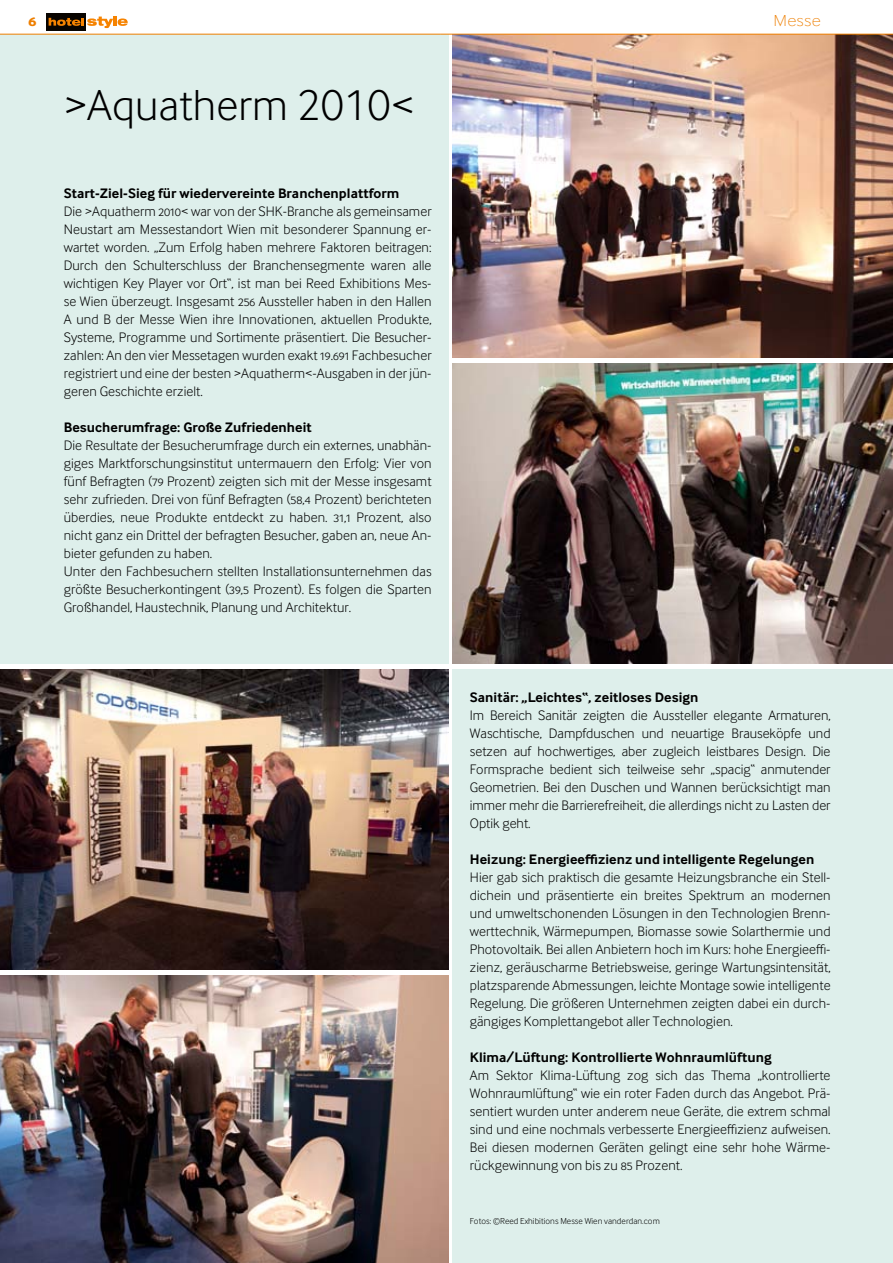
<style>
.page{position:relative;width:893px;height:1263px;background:#fff}
.page>*{position:absolute;margin:0;border:0;box-sizing:border-box;transform-origin:0 0}
.t1{font:300 45px "Inter Face Typo";letter-spacing:.005em;color:#000}
.t2{font:100 16.5px "Inter Face Typo";letter-spacing:.015em;color:#ee7f00;scale:1.16 1}
.t3{font:700 16.5px "Inter Face Typo";color:#ee7f00;scale:1.16 1}
.t4{font:300 14.25px/18px "Inter Face Typo";letter-spacing:.005em;color:#000;text-align:justify}
.t5{font:700 14.25px "Inter Face Typo";letter-spacing:.005em;color:#000}
.t6{font:300 9px "Inter Face Typo";letter-spacing:.005em;color:#000}
</style>
<div class="page">
<div style="left:0;top:34px;width:449px;height:630px;background:#deefeb"></div>
<div style="left:453px;top:668px;width:440px;height:595px;background:#deefeb"></div>
<img style="left:453px;top:35px;width:440px;height:629px">
<img style="left:0;top:669px;width:449px;height:594px">
<hr style="left:453px;top:358px;width:440px;height:4px;background:#fff">
<hr style="left:0;top:970px;width:451px;height:4px;background:#fff">
<div style="left:47px;top:13px;width:39px;height:18px;background:#080400"></div>
<svg style="left:49px;top:16px;width:79px;height:12px"></svg>
<hr style="left:0;top:34px;width:440px;height:1px;background:#ee7f00">
<hr style="left:440px;top:34px;width:453px;height:1px;background:#ee7f00">
<p class="t3" style="left:28px;top:11px;width:10px">6</p>
<h1 class="t1" style="left:64px;top:80px;width:352px">&gt;Aquatherm 2010&lt;</h1>
<p class="t5" style="left:64px;top:185px;width:337px">Start-Ziel-Sieg für wiedervereinte Branchenplattform</p>
<p class="t4" style="left:64px;top:202px;width:369px">Die &gt;Aquatherm 2010&lt; war von der SHK-Branche als gemeinsamer Neustart am Messestandort Wien mit besonderer Spannung er&shy;wartet worden. „Zum Erfolg haben mehrere Faktoren beitragen:<br>Durch den Schulterschluss der Branchensegmente waren alle wichtigen Key Player vor Ort“, ist man bei Reed Exhibitions Mes&shy;se Wien überzeugt. Insgesamt 256 Aussteller haben in den Hallen A und B der Messe Wien ihre Innovationen, aktuellen Produkte, Systeme, Programme und Sortimente präsentiert. Die Besucher&shy;zahlen: An den vier Messetagen wurden exakt 19.691 Fachbesucher registriert und eine der besten &gt;Aquatherm&lt;-Ausgaben in der jün&shy;geren Geschichte erzielt.</p>
<p class="t5" style="left:64px;top:419px;width:250px">Besucherumfrage: Große Zufriedenheit</p>
<p class="t4" style="left:64px;top:436px;width:369px;text-align:left">Die Resultate der Besucherumfrage durch ein externes, unabhän&shy;giges Marktforschungsinstitut untermauern den Erfolg: Vier von fünf Befragten (79 Prozent) zeigten sich mit der Messe insgesamt sehr zufrieden. Drei von fünf Befragten (58,4 Prozent) berichteten überdies, neue Produkte entdeckt zu haben. 31,1 Prozent, also nicht ganz ein Drittel der befragten Besucher, gaben an, neue An&shy;bieter gefunden zu haben.<br>Unter den Fachbesuchern stellten Installationsunternehmen das größte Besucherkontingent (39,5 Prozent). Es folgen die Sparten Großhandel, Haustechnik, Planung und Architektur.</p>
<p class="t2" style="left:773px;top:11px;width:42px">Messe</p>
<p class="t5" style="left:470px;top:689px;width:230px">Sanitär: „Leichtes“, zeitloses Design</p>
<p class="t4" style="left:470px;top:706px;width:362px">Im Bereich Sanitär zeigten die Aussteller elegante Armaturen, Waschtische, Dampfduschen und neuartige Brauseköpfe und setzen auf hochwertiges, aber zugleich leistbares Design. Die Formsprache bedient sich teilweise sehr „spacig“ anmutender Geometrien. Bei den Duschen und Wannen berücksichtigt man immer mehr die Barrierefreiheit, die allerdings nicht zu Lasten der Optik geht.</p>
<p class="t5" style="left:470px;top:851px;width:346px">Heizung: Energieeffizienz und intelligente Regelungen</p>
<p class="t4" style="left:470px;top:868px;width:362px">Hier gab sich praktisch die gesamte Heizungsbranche ein Stell&shy;dichein und präsentierte ein breites Spektrum an modernen und umweltschonenden Lösungen in den Technologien Brenn&shy;werttechnik, Wärmepumpen, Biomasse sowie Solarthermie und Photovoltaik. Bei allen Anbietern hoch im Kurs: hohe Energieeffi&shy;zienz, geräuscharme Betriebsweise, geringe Wartungsintensität, platzsparende Abmessungen, leichte Montage sowie intelligente Regelung. Die größeren Unternehmen zeigten dabei ein durch&shy;gängiges Komplettangebot aller Technologien.</p>
<p class="t5" style="left:470px;top:1049px;width:303px">Klima/Lüftung: Kontrollierte Wohnraumlüftung</p>
<p class="t4" style="left:470px;top:1066px;width:362px">Am Sektor Klima-Lüftung zog sich das Thema „kontrollierte Wohnraumlüftung“ wie ein roter Faden durch das Angebot. Prä&shy;sentiert wurden unter anderem neue Geräte, die extrem schmal sind und eine nochmals verbesserte Energieeffizienz aufweisen.<br>Bei diesen modernen Geräten gelingt eine sehr hohe Wärme&shy;rückgewinnung von bis zu 85 Prozent.</p>
<p class="t6" style="left:470px;top:1216px;width:191px">Fotos: ©Reed Exhibitions Messe Wien vanderdan.com</p>
</div>
